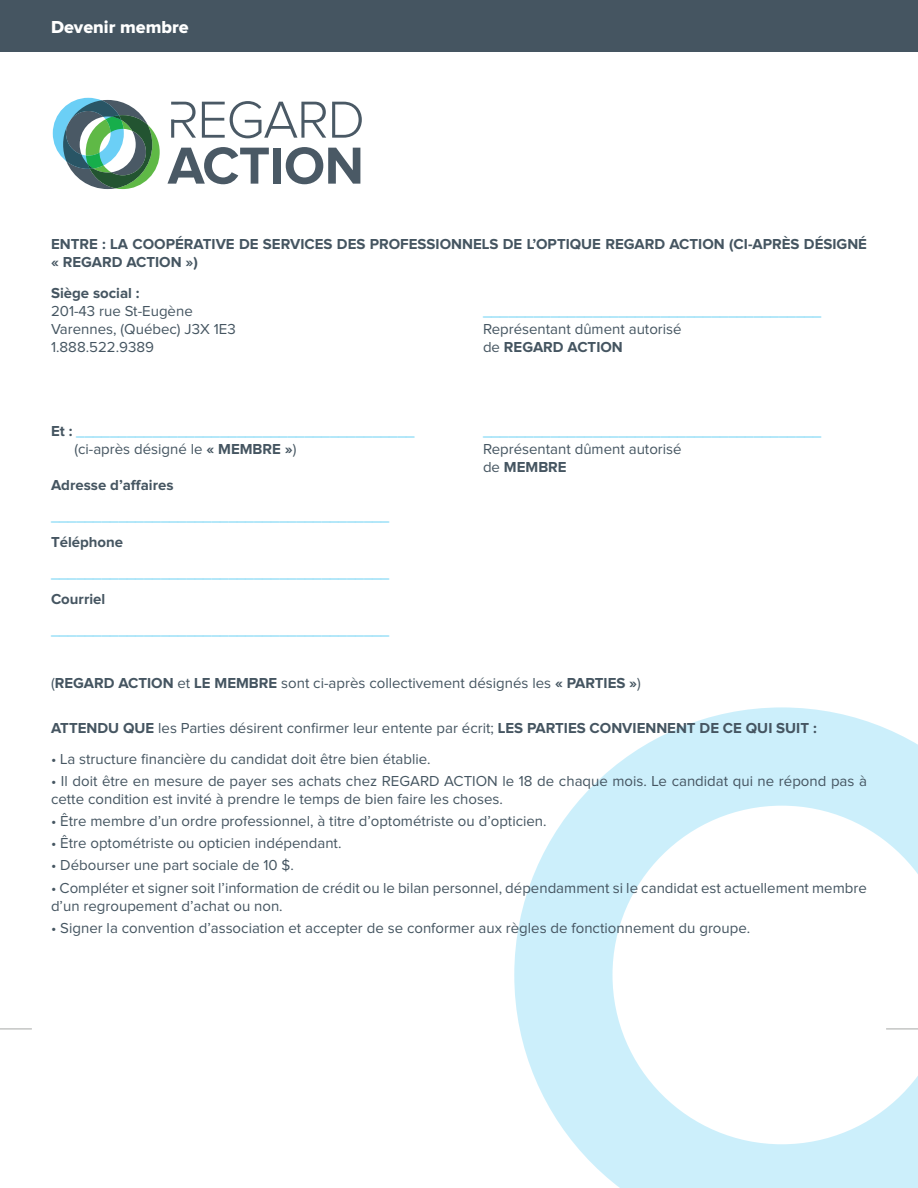
<style>
.page{position:relative;width:918px;height:1188px;background:#fff}
.page>*{position:absolute;margin:0;border:0;box-sizing:border-box;transform-origin:0 0}
.t1{font:18px "Proxima Nova Extrabld";color:#fff}
.t2{font:15px/18px "Proxima Nova";color:#455561}
.t3{font:15px "Proxima Nova";color:#57cbf2}
.t4{font:700 15px/18px "Proxima Nova";color:#455561}
.s1{font-weight:400}
.s2{font-weight:700;color:#455561}
.s3{font-weight:700}
</style>
<div class="page">
<svg style="left:514px;top:707px;width:404px;height:481px"></svg>
<svg style="left:202px;top:101px;width:124px;height:37px"></svg>
<svg style="left:332px;top:102px;width:30px;height:36px"></svg>
<svg style="left:167px;top:147px;width:102px;height:37px"></svg>
<div style="left:273px;top:148px;width:8px;height:36px;background:#4a5965"></div>
<svg style="left:286px;top:147px;width:74px;height:37px"></svg>
<svg style="left:53px;top:98px;width:107px;height:91px"></svg>
<svg style="left:171px;top:102px;width:25px;height:36px"></svg>
<hr style="left:0;top:1028px;width:32px;height:2px;background:#c4c5c4">
<hr style="left:886px;top:1028px;width:32px;height:2px;background:#c4c5c4">
<div style="left:0;top:0;width:918px;height:51px;background:#455561"></div>
<p class="t1" style="left:51px;top:18px;width:139px">Devenir membre</p>
<p class="t4" style="left:51px;top:236px;width:818px">ENTRE : LA COOPÉRATIVE DE SERVICES DES PROFESSIONNELS DE L’OPTIQUE REGARD ACTION (CI-APRÈS DÉSIGNÉ « REGARD ACTION »)</p>
<p class="t4" style="left:51px;top:285px;width:90px">Siège social :</p>
<p class="t2" style="left:51px;top:303px;width:143px">201-43 rue St-Eugène</p>
<p class="t3" style="left:483px;top:304px;width:340px">________________________________________</p>
<p class="t2" style="left:51px;top:321px;width:186px">Varennes, (Québec) J3X 1E3</p>
<p class="t2" style="left:483px;top:321px;width:200px">Représentant dûment autorisé</p>
<p class="t2" style="left:51px;top:339px;width:104px">1.888.522.9389</p>
<p class="t4" style="left:483px;top:339px;width:141px"><span class="s1">de</span> REGARD ACTION</p>
<p class="t3" style="left:51px;top:424px;width:365px"><span class="s2">Et :</span> ________________________________________</p>
<p class="t3" style="left:483px;top:424px;width:340px">________________________________________</p>
<p class="t2" style="left:74px;top:441px;width:224px">(ci-après désigné le <span class="s3">« MEMBRE »</span>)</p>
<p class="t2" style="left:483px;top:441px;width:200px">Représentant dûment autorisé de <span class="s3">MEMBRE</span></p>
<p class="t4" style="left:51px;top:477px;width:124px">Adresse d’affaires</p>
<p class="t3" style="left:51px;top:509px;width:340px">________________________________________</p>
<p class="t4" style="left:51px;top:534px;width:74px">Téléphone</p>
<p class="t3" style="left:51px;top:566px;width:340px">________________________________________</p>
<p class="t4" style="left:51px;top:591px;width:56px">Courriel</p>
<p class="t3" style="left:51px;top:623px;width:340px">________________________________________</p>
<p class="t2" style="left:51px;top:675px;width:591px">(<span class="s3">REGARD ACTION</span> et <span class="s3">LE MEMBRE</span> sont ci-après collectivement désignés les <span class="s3">« PARTIES »</span>)</p>
<p class="t2" style="left:51px;top:719px;width:767px"><span class="s3">ATTENDU QUE</span> les Parties désirent confirmer leur entente par écrit; <span class="s3">LES PARTIES CONVIENNENT DE CE QUI SUIT :</span></p>
<p class="t2" style="left:51px;top:750px;width:381px">• La structure financière du candidat doit être bien établie.</p>
<p class="t2" style="left:51px;top:772px;width:817px">• Il doit être en mesure de payer ses achats chez REGARD ACTION le 18 de chaque mois. Le candidat qui ne répond pas à cette condition est invité à prendre le temps de bien faire les choses.</p>
<p class="t2" style="left:51px;top:813px;width:497px">• Être membre d’un ordre professionnel, à titre d’optométriste ou d’opticien.</p>
<p class="t2" style="left:51px;top:835px;width:292px">• Être optométriste ou opticien indépendant.</p>
<p class="t2" style="left:51px;top:857px;width:244px">• Débourser une part sociale de 10 $.</p>
<p class="t2" style="left:51px;top:879px;width:817px">• Compléter et signer soit l’information de crédit ou le bilan personnel, dépendamment si le candidat est actuellement membre d’un regroupement d’achat ou non.</p>
<p class="t2" style="left:51px;top:920px;width:701px">• Signer la convention d’association et accepter de se conformer aux règles de fonctionnement du groupe.</p>
</div>
